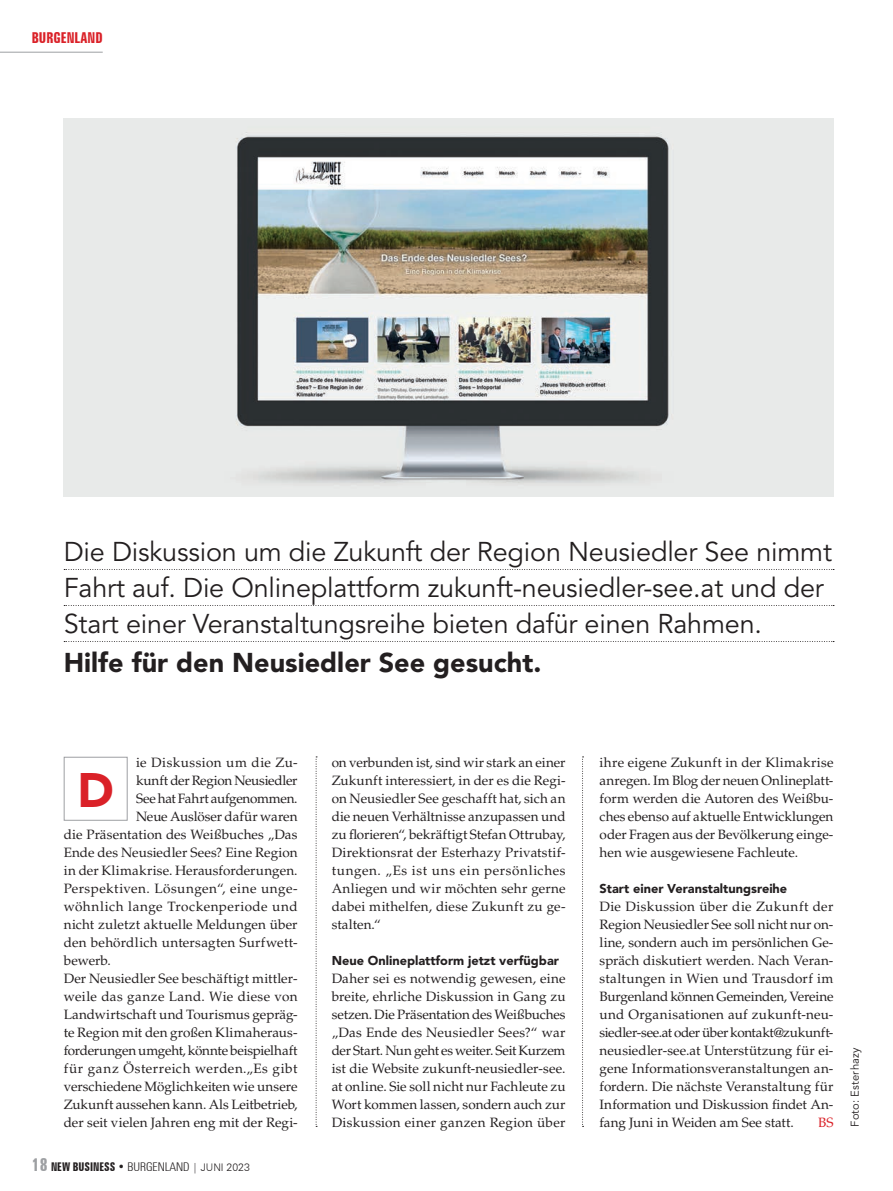
<style>
.page{position:relative;width:893px;height:1191px;background:#fff}
.page>*{position:absolute;margin:0;border:0;box-sizing:border-box;transform-origin:0 0}
.t1{font:900 48px "Avenir LT Std";color:#da2128}
.t2{font:27px/36px "Avenir LT Std";letter-spacing:-.005em;color:#231f20}
.t3{font:900 27px "Avenir LT Std";color:#231f20}
.t4{font:700 extra-condensed 15px "Zurich BT";color:#da2128}
.t5{font:13.5px/18px "Palatino LT Std";letter-spacing:.01em;color:#231f20;text-align:justify}
.t6{font:13.5px "Palatino LT Std";letter-spacing:.035em;color:#231f20}
.t7{font:13.5px "Palatino LT Std";letter-spacing:-.02em;color:#231f20}
.t8{font:13.5px "Palatino LT Std";letter-spacing:-.015em;color:#231f20}
.t9{font:13.5px "Palatino LT Std";color:#da2128}
.t10{font:900 12.75px "Avenir LT Std";color:#231f20}
.t11{font:700 extra-condensed 12px "Zurich BT";color:#231f20}
.t12{font:11.25px "Avenir LT Std";letter-spacing:.015em;color:#231f20}
.s1{font-size:18px;color:#9d9fa2}
.s2{font-weight:300;font-stretch:condensed}
.s3{font-weight:300;font-stretch:normal;font-size:10.5px}
</style>
<div class="page">
<hr style="left:0;top:52px;width:103px;height:1px;background:#9d9fa2">
<svg style="left:64px;top:569px;width:770px;height:1px"></svg>
<svg style="left:64px;top:605px;width:770px;height:1px"></svg>
<svg style="left:64px;top:641px;width:770px;height:1px"></svg>
<div style="left:64px;top:757px;width:64px;height:63px;border:1px solid #9d9fa2"></div>
<img style="left:64px;top:118px;width:769px;height:378px">
<svg style="left:582px;top:756px;width:2px;height:371px"></svg>
<svg style="left:316px;top:756px;width:1px;height:371px"></svg>
<p class="t4" style="left:32px;top:29px;width:72px">BURGENLAND</p>
<h2 class="t2" style="left:64px;top:534px;width:770px">Die Diskussion um die Zukunft der Region Neusiedler See nimmt<br>Fahrt auf. Die Onlineplattform zukunft-neusiedler-see.at und der<br>Start einer Veranstaltungsreihe bieten dafür einen Rahmen.</h2>
<h2 class="t3" style="left:64px;top:646px;width:479px">Hilfe für den Neusiedler See gesucht.</h2>
<p class="t6" style="left:136px;top:754px;width:163px">ie Diskussion um die Zu-</p>
<p class="t7" style="left:136px;top:772px;width:163px">kunft der Region Neusiedler</p>
<p class="t8" style="left:136px;top:790px;width:163px">See hat Fahrt aufgenommen.</p>
<p class="t5" style="left:136px;top:807px;width:163px">Neue Auslöser dafür waren</p>
<p class="t5" style="left:64px;top:825px;width:235px">die Präsentation des Weißbuches „Das</p>
<p class="t5" style="left:64px;top:843px;width:235px">Ende des Neusiedler Sees? Eine Region</p>
<p class="t5" style="left:64px;top:861px;width:235px">in der Klimakrise. Herausforderungen.</p>
<p class="t6" style="left:64px;top:880px;width:235px">Perspektiven. Lösungen“, eine unge-</p>
<p class="t6" style="left:64px;top:898px;width:235px">wöhnlich lange Trockenperiode und</p>
<p class="t5" style="left:64px;top:915px;width:235px">nicht zuletzt aktuelle Meldungen über</p>
<p class="t5" style="left:64px;top:933px;width:235px">den behördlich untersagten Surfwett-</p>
<p class="t5" style="left:64px;top:951px;width:49px">bewerb.</p>
<p class="t5" style="left:64px;top:969px;width:235px">Der Neusiedler See beschäftigt mittler-</p>
<p class="t5" style="left:64px;top:987px;width:235px">weile das ganze Land. Wie diese von</p>
<p class="t5" style="left:64px;top:1005px;width:235px">Landwirtschaft und Tourismus gepräg-</p>
<p class="t5" style="left:64px;top:1023px;width:235px">te Region mit den großen Klimaheraus-</p>
<p class="t7" style="left:64px;top:1042px;width:235px">forderungen umgeht, könnte beispielhaft</p>
<p class="t6" style="left:64px;top:1060px;width:235px">für ganz Österreich werden.„Es gibt</p>
<p class="t5" style="left:64px;top:1077px;width:235px">verschiedene Möglichkeiten wie unsere</p>
<p class="t5" style="left:64px;top:1095px;width:235px">Zukunft aussehen kann. Als Leitbetrieb,</p>
<p class="t5" style="left:64px;top:1113px;width:235px">der seit vielen Jahren eng mit der Regi-</p>
<h1 class="t1" style="left:77px;top:761px;width:38px">D</h1>
<p class="t11" style="left:32px;top:1159px;width:219px"><span class="s1">18</span> NEW BUSINESS • <span class="s2">BURGENLAND</span> <span class="s3">| JUNI 2023</span></p>
<p class="t5" style="left:332px;top:753px;width:235px">on verbunden ist, sind wir stark an einer Zukunft interessiert, in der es die Regi&shy;on Neusiedler See geschafft hat, sich an die neuen Verhältnisse anzupassen und zu orieren“, bekräftigt Stefan Ottrubay, Direktionsrat der Esterhazy Privatstif&shy;tungen. „Es ist uns ein persönliches Anliegen und wir möchten sehr gerne dabei mithelfen, diese Zukunft zu ge&shy;stalten.“</p>
<p class="t10" style="left:332px;top:952px;width:229px">Neue Onlineplattform jetzt verfügbar</p>
<p class="t5" style="left:332px;top:969px;width:235px">Daher sei es notwendig gewesen, eine breite, ehrliche Diskussion in Gang zu setzen. Die Präsentation des Weißbuches „Das Ende des Neusiedler Sees?“ war der Start. Nun geht es weiter. Seit Kurzem ist die Website zukunft-neusiedler-see. at online. Sie soll nicht nur Fachleute zu Wort kommen lassen, sondern auch zur Diskussion einer ganzen Region über</p>
<p class="t5" style="left:600px;top:753px;width:235px">ihre eigene Zukunft in der Klima krise anregen. Im Blog der neuen Onlineplatt&shy;form werden die Autoren des Weißbu&shy;ches ebenso auf aktuelle Entwicklungen oder Fragen aus der Bevölkerung einge&shy;hen wie ausgewiesene Fachleute.</p>
<p class="t10" style="left:600px;top:880px;width:189px">Start einer Veranstaltungsreihe</p>
<p class="t5" style="left:600px;top:897px;width:235px">Die Diskussion über die Zukunft der Region Neusiedler See soll nicht nur on&shy;line, sondern auch im persönlichen Ge&shy;spräch diskutiert werden. Nach Veran&shy;staltungen in Wien und Trausdorf im Burgenland können Gemeinden, Vereine und Organisationen auf zukunft-neu&shy;siedler-see.at oder über kontakt@zukunft&shy;neusiedler-see.at Unterstützung für ei&shy;gene Informationsveranstaltungen an&shy;fordern. Die nächste Veranstaltung für Information und Diskussion ndet An&shy;fang Juni in Weiden am See statt.</p>
<p class="t9" style="left:818px;top:1114px;width:17px">BS</p>
<p class="t12" style="left:849px;top:1126px;width:81px;rotate:-90deg">Foto: Esterhazy</p>
</div>
